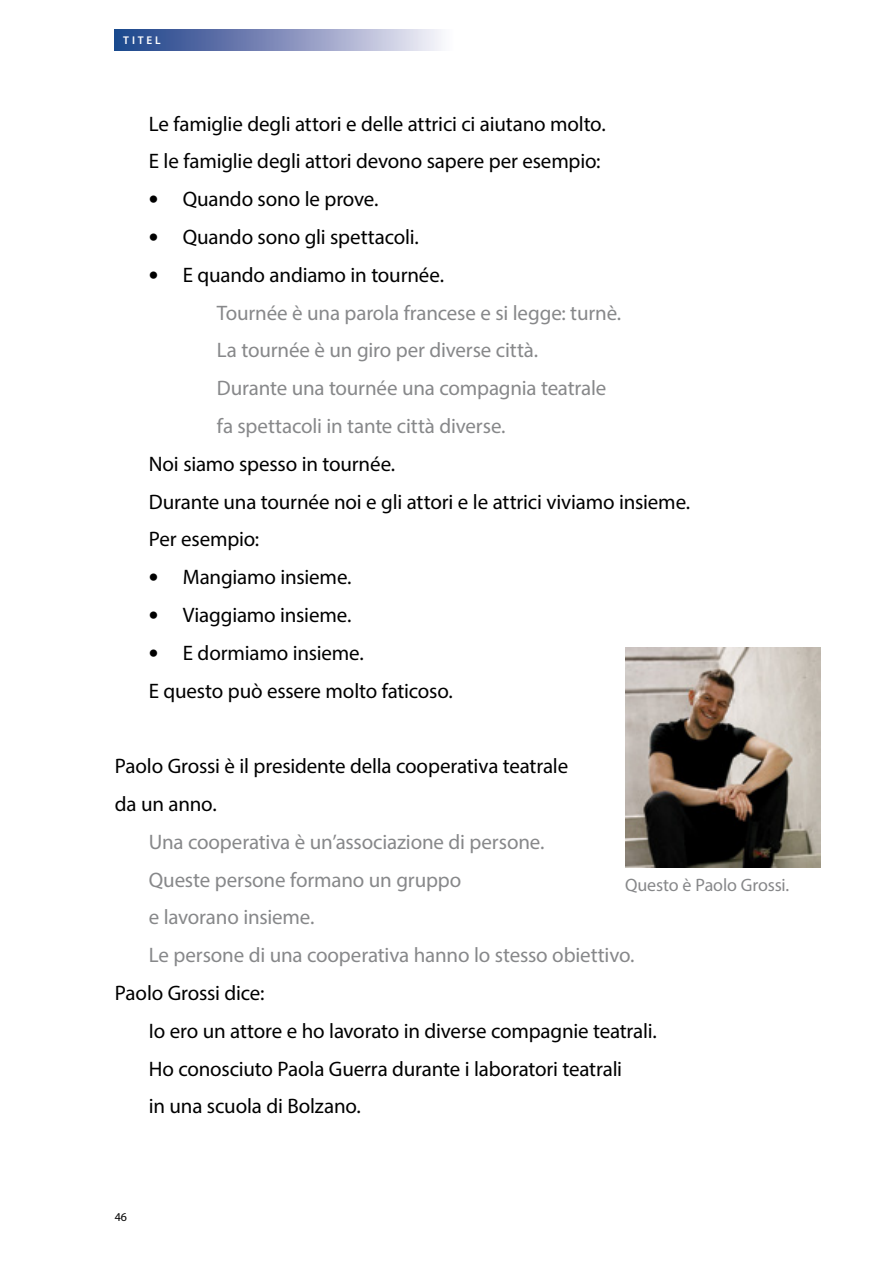
<style>
.page{position:relative;width:893px;height:1263px;background:#fff}
.page>*{position:absolute;margin:0;border:0;box-sizing:border-box;transform-origin:0 0}
.t1{font:21px/37.8px "Myriad Pro";letter-spacing:-.01em;color:#000}
.t2{font:21px/37.8px "Myriad Pro";letter-spacing:-.005em;color:#87888a}
.t3{font:18px "Myriad Pro";letter-spacing:-.01em;color:#87888a}
.t4{font:12px "Myriad Pro";color:#000}
.t5{font:600 11.25px "Myriad Pro";letter-spacing:.25em;color:#fff}
.s1{font-family:"Tahoma"}
.s2{font-family:"Tahoma";color:#000}
.s3{color:#000}
</style>
<div class="page">
<div style="left:115px;top:30px;width:340px;height:20px;background:linear-gradient(to right,#173a85,#f9f2fa)"></div>
<img style="left:625px;top:647px;width:196px;height:221px">
<p class="t5" style="left:123px;top:33px;width:39px">TITEL</p>
<p class="t1" style="left:149px;top:104px;width:458px">Le famiglie degli attori e delle attrici ci aiutano molto.<br>E le famiglie degli attori devono sapere per esempio:</p>
<p class="t1" style="left:149px;top:180px;width:231px"><span class="s1">•</span> Quando sono le prove.</p>
<p class="t1" style="left:149px;top:218px;width:272px"><span class="s1">•</span> Quando sono gli spettacoli.</p>
<p class="t2" style="left:217px;top:255px;width:406px;text-indent:-68px"><span class="s2">•</span> <span class="s3">E quando andiamo in tournée.<br></span>Tournée è una parola francese e si legge: turnè.<br>La tournée è un giro per diverse città.<br>Durante una tournée una compagnia teatrale fa spettacoli in tante città diverse.</p>
<p class="t1" style="left:149px;top:444px;width:543px">Noi siamo spesso in tournée.<br>Durante una tournée noi e gli attori e le attrici viviamo insieme.<br>Per esempio:</p>
<p class="t1" style="left:149px;top:558px;width:204px"><span class="s1">•</span> Mangiamo insieme.</p>
<p class="t1" style="left:149px;top:596px;width:204px"><span class="s1">•</span> Viaggiamo insieme.</p>
<p class="t1" style="left:149px;top:633px;width:305px"><span class="s1">•</span> E dormiamo insieme.<br>E questo può essere molto faticoso.</p>
<p class="t1" style="left:115px;top:747px;width:455px">Paolo Grossi è il presidente della cooperativa teatrale da un anno.</p>
<p class="t2" style="left:149px;top:822px;width:487px">Una cooperativa è un’associazione di persone.<br>Queste persone formano un gruppo<br>e lavorano insieme.<br>Le persone di una cooperativa hanno lo stesso obiettivo.</p>
<p class="t1" style="left:149px;top:974px;width:510px;text-indent:-34px">Paolo Grossi dice:<br>Io ero un attore e ho lavorato in diverse compagnie teatrali.<br>Ho conosciuto Paola Guerra durante i laboratori teatrali<br>in una scuola di Bolzano.</p>
<p class="t3" style="left:625px;top:874px;width:166px">Questo è Paolo Grossi.</p>
<p class="t4" style="left:115px;top:1209px;width:14px">46</p>
</div>
